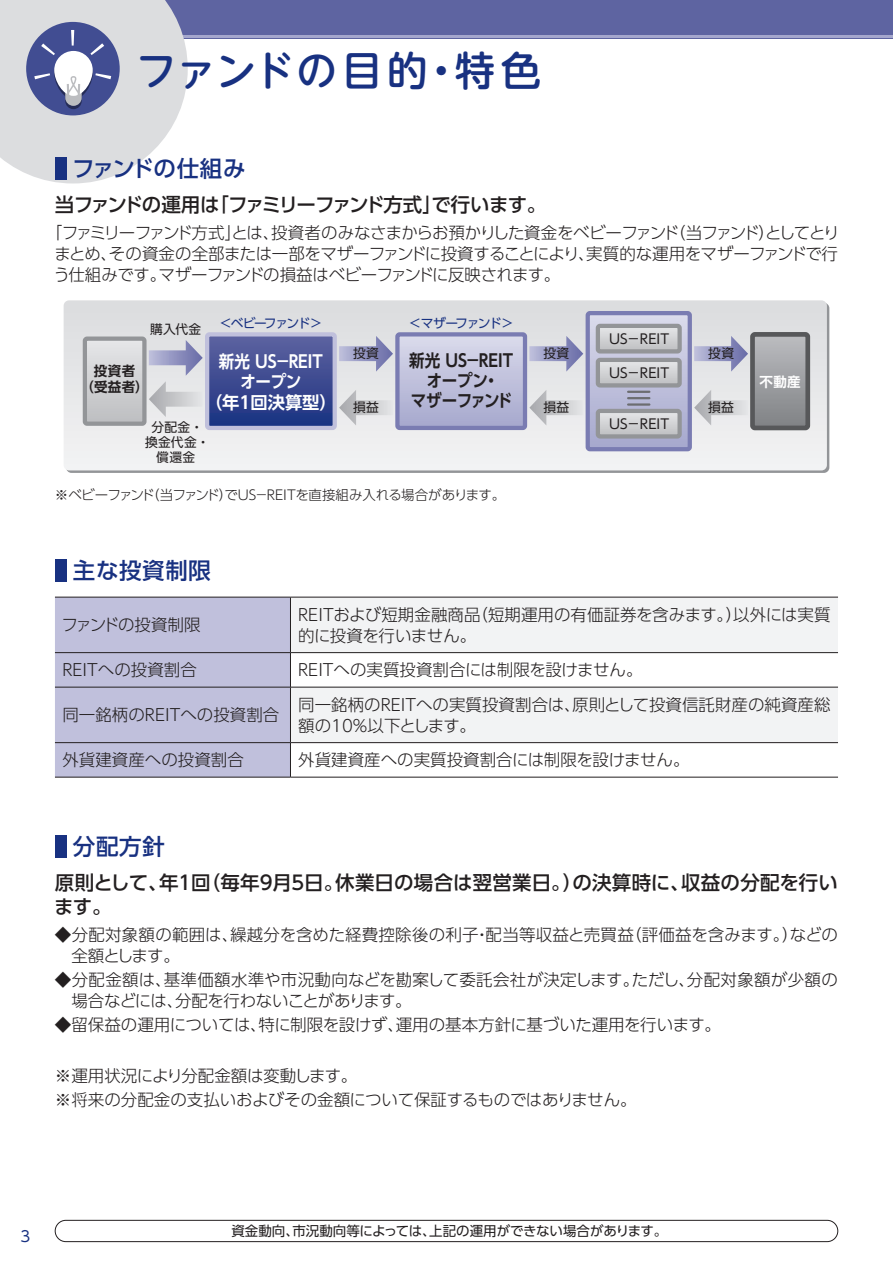
<style>
.page{position:relative;width:893px;height:1263px;background:#fff}
.page>*{position:absolute;margin:0;border:0;box-sizing:border-box;transform-origin:0 0}
.t1{font:500 40.5px "UD Shin M Go Pro";letter-spacing:.045em;color:#183181}
.t2{font:500 22.5px "UD Shin Go Pro";letter-spacing:.03em;color:#183181}
.t3{font:500 22.5px "UD Shin Go Pro";letter-spacing:-.03em;color:#183181}
.t4{font:500 19.5px/24px "UD Shin Go Pro";letter-spacing:-.01em;color:#231f20}
.t5{font:500 19.5px "UD Shin Go Pro";letter-spacing:-.06em;color:#231f20}
.t6{font:700 17.25px/20.2px "UD Shin Go Pro De";color:#fff;text-align:center;scale:.9 1}
.t7{font:700 17.25px/20.2px "UD Shin Go Pro De";letter-spacing:-.01em;color:#231f20;text-align:center;scale:.9 1}
.t8{font:300 16.5px/21px "UD Shin Go Pro";color:#231f20}
.t9{font:300 16.5px "UD Shin Go Pro";letter-spacing:-.02em;color:#231f20}
.t10{font:300 16.5px "UD Shin Go Pro";letter-spacing:-.04em;color:#231f20}
.t11{font:15px "UD Shin Go Pro";color:#183181}
.t12{font:13.5px "UD Shin Go Pro";color:#231f20}
.t13{font:300 13.5px "UD Shin Go Pro";letter-spacing:-.03em;color:#231f20}
.t14{font:700 13.5px/16.5px "UD Shin Go Pro De";letter-spacing:.025em;color:#231f20;text-align:center}
.t15{font:700 13.5px "UD Shin Go Pro De";color:#fff}
.t16{font:12.75px/15px "UD Shin Go Pro";letter-spacing:.02em;color:#231f20;text-align:center}
.t17{font:12.75px "UD Shin Go Pro";letter-spacing:-.115em;color:#183181}
.t18{font:12.75px "UD Shin Go Pro";letter-spacing:-.095em;color:#183181}
</style>
<div class="page">
<div style="left:0;top:0;width:893px;height:38px;background:#5e64a1"></div>
<hr style="left:0;top:35px;width:893px;height:3px;background:#a5a7cd">
<div style="left:66px;top:303px;width:763px;height:170px;background:linear-gradient(to right,#939598,#939598);border-radius:5px"></div>
<svg style="left:64px;top:300px;width:763px;height:170px"></svg>
<div style="left:750px;top:332px;width:60px;height:98px;border:5px solid #57585a;border-radius:2px"></div>
<div style="left:586px;top:311px;width:106px;height:140px;border:4px solid #7a7cb2;border-radius:2px"></div>
<div style="left:83px;top:336px;width:64px;height:90px;border:4px solid #939598;border-radius:2px"></div>
<svg style="left:85px;top:313px;width:723px;height:136px;background:#babdce"></svg>
<div style="left:395px;top:332px;width:132px;height:98px;border:4px solid #7a7cb2;border-radius:2px"></div>
<div style="left:55px;top:559px;width:11px;height:23px;background:#183181"></div>
<div style="left:55px;top:598px;width:235px;height:179px;background:#c0c0dc"></div>
<div style="left:290px;top:597px;width:548px;height:56px;background:#f2f3f4"></div>
<div style="left:290px;top:687px;width:548px;height:56px;background:#f2f3f4"></div>
<hr style="left:55px;top:597px;width:235px;height:1px;background:#231f20">
<hr style="left:290px;top:597px;width:548px;height:1px;background:#231f20">
<hr style="left:55px;top:777px;width:235px;height:1px;background:#231f20">
<hr style="left:290px;top:777px;width:548px;height:1px;background:#231f20">
<hr style="left:290px;top:597px;width:1px;height:55px;background:#231f20">
<hr style="left:55px;top:652px;width:235px;height:1px;background:#231f20">
<hr style="left:290px;top:652px;width:548px;height:1px;background:#231f20">
<hr style="left:290px;top:653px;width:1px;height:34px;background:#231f20">
<hr style="left:55px;top:687px;width:235px;height:1px;background:#231f20">
<hr style="left:290px;top:687px;width:548px;height:1px;background:#231f20">
<hr style="left:290px;top:687px;width:1px;height:55px;background:#231f20">
<hr style="left:55px;top:742px;width:235px;height:1px;background:#231f20">
<hr style="left:290px;top:742px;width:548px;height:1px;background:#231f20">
<hr style="left:290px;top:743px;width:1px;height:34px;background:#231f20">
<div style="left:55px;top:835px;width:11px;height:23px;background:#183181"></div>
<div style="left:55px;top:1220px;width:783px;height:22px;border:1px solid #231f20;border-radius:11px"></div>
<svg style="left:0;top:0;width:188px;height:183px;background:#c6c8d5"></svg>
<h1 class="t1" style="left:136px;top:38px;width:406px">ファンドの目的・特色</h1>
<h2 class="t3" style="left:72px;top:150px;width:175px">ファンドの仕組み</h2>
<p class="t5" style="left:55px;top:189px;width:493px">当ファンドの運用は「ファミリーファンド方式」で行います。</p>
<p class="t8" style="left:53px;top:222px;width:788px;text-align:justify;text-indent:-7px">「ファミリーファンド方式」とは、投資者のみなさまからお預かりした資金をベビーファンド（当ファンド）としてとりまとめ、その資金の全部または一部をマザーファンドに投資することにより、実質的な運用をマザーファンドで行う仕組みです。マザーファンドの損益はベビーファンドに反映されます。</p>
<p class="t16" style="left:150px;top:321px;width:53px">購入代金</p>
<p class="t17" style="left:219px;top:313px;width:105px">＜ベビーファンド＞</p>
<p class="t14" style="left:81px;top:362px;width:70px">投資者<br>（受益者）</p>
<p class="t6" style="left:205px;top:351px;width:148px">新光 US－REIT<br>オープン<br>（年１回決算型）</p>
<p class="t16" style="left:145px;top:419px;width:66px">分配金・換金代金・償還金</p>
<p class="t16" style="left:353px;top:345px;width:27px">投資</p>
<p class="t16" style="left:353px;top:399px;width:27px">損益</p>
<p class="t18" style="left:408px;top:313px;width:107px">＜マザーファンド＞</p>
<p class="t7" style="left:409px;top:349px;width:117px">新光 US－REITオープン・<br>マザーファンド</p>
<p class="t13" style="left:55px;top:484px;width:452px">※ベビーファンド（当ファンド）でUS－REITを直接組み入れる場合があります。</p>
<p class="t16" style="left:543px;top:345px;width:27px">投資</p>
<p class="t16" style="left:543px;top:399px;width:27px">損益</p>
<p class="t12" style="left:609px;top:328px;width:61px">US－REIT</p>
<p class="t12" style="left:609px;top:362px;width:61px">US－REIT</p>
<p class="t12" style="left:609px;top:413px;width:61px">US－REIT</p>
<p class="t16" style="left:708px;top:345px;width:27px">投資</p>
<p class="t16" style="left:708px;top:399px;width:27px">損益</p>
<p class="t15" style="left:760px;top:371px;width:43px">不動産</p>
<h2 class="t2" style="left:73px;top:552px;width:140px">主な投資制限</h2>
<p class="t10" style="left:62px;top:611px;width:140px">ファンドの投資制限</p>
<p class="t8" style="left:298px;top:603px;width:534px">REITおよび短期金融商品（短期運用の有価証券を含みます。）以外には実質的に投資を行いません。</p>
<p class="t8" style="left:62px;top:659px;width:136px">REITへの投資割合</p>
<p class="t8" style="left:298px;top:659px;width:346px">REITへの実質投資割合には制限を設けません。</p>
<p class="t8" style="left:62px;top:704px;width:218px">同一銘柄のREITへの投資割合</p>
<p class="t8" style="left:298px;top:693px;width:534px">同一銘柄のREITへの実質投資割合は、原則として投資信託財産の純資産総額の10％以下とします。</p>
<p class="t8" style="left:62px;top:749px;width:183px">外貨建資産への投資割合</p>
<p class="t8" style="left:298px;top:749px;width:393px">外貨建資産への実質投資割合には制限を設けません。</p>
<h2 class="t2" style="left:73px;top:828px;width:94px">分配方針</h2>
<p class="t4" style="left:54px;top:870px;width:785px">原則として、年１回（毎年９月５日。休業日の場合は翌営業日。）の決算時に、収益の分配を行います。</p>
<p class="t8" style="left:71px;top:924px;width:768px;text-indent:-16px">◆分配対象額の範囲は、繰越分を含めた経費控除後の利子・配当等収益と売買益（評価益を含みます。）などの全額とします。</p>
<p class="t8" style="left:71px;top:969px;width:768px;text-indent:-16px">◆分配金額は、基準価額水準や市況動向などを勘案して委託会社が決定します。ただし、分配対象額が少額の場合などには、分配を行わないことがあります。</p>
<p class="t9" style="left:55px;top:1012px;width:667px">◆留保益の運用については、特に制限を設けず、運用の基本方針に基づいた運用を行います。</p>
<p class="t8" style="left:55px;top:1062px;width:583px;line-height:24.8px">※運用状況により分配金額は変動します。<br>※将来の分配金の支払いおよびその金額について保証するものではありません。</p>
<p class="t11" style="left:21px;top:1224px;width:11px">3</p>
<p class="t12" style="left:231px;top:1220px;width:437px">資金動向、市況動向等によっては、上記の運用ができない場合があります。</p>
</div>
